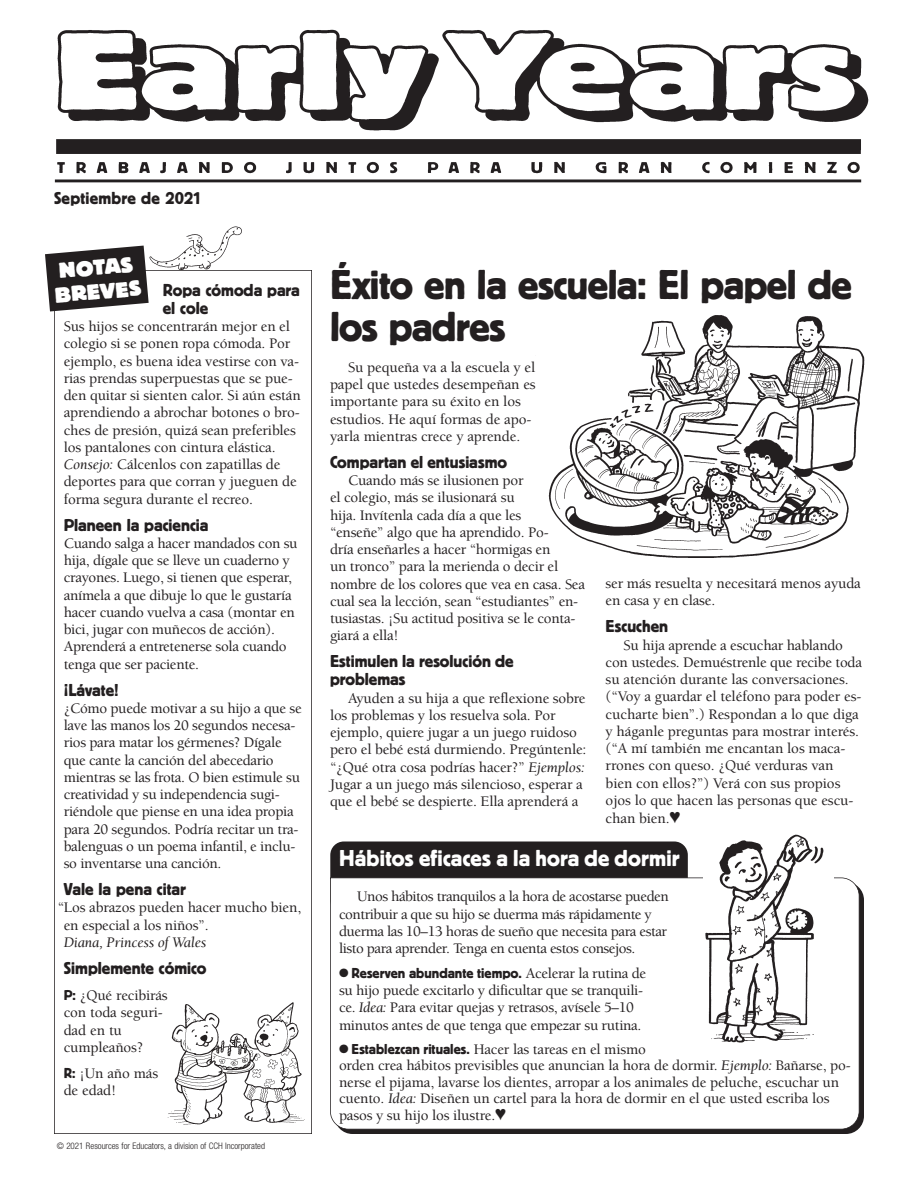
<style>
.page{position:relative;width:918px;height:1188px;background:#fff}
.page>*{position:absolute;margin:0;border:0;box-sizing:border-box;transform-origin:0 0}
.t1{font:43.5px/42px "Platz";letter-spacing:-.015em;color:#231f20}
.t2{font:24px "Platz";letter-spacing:.01em;color:#fff}
.t3{font:700 22.5px/24px "Platz";color:#fff}
.t4{font:18px/18px "Platz";color:#231f20}
.t5{font:500 15px/17.2px "Berkeley Std";letter-spacing:-.01em;color:#231f20}
.t6{font:500 15px/17.2px "Berkeley Std";letter-spacing:-.03em;color:#231f20}
.t7{font:15px "Platz";letter-spacing:.005em;color:#231f20}
.t8{font:italic 15px "Berkeley Std";letter-spacing:-.01em;color:#231f20}
.t9{font:300 condensed 9px "Helvetica Neue";color:#231f20}
.s1{font-weight:400;font-style:italic}
.s2{font-family:"Platz";font-weight:400}
.s3{font-family:"Berkeley Std";font-weight:500}
</style>
<div class="page">
<div style="left:334px;top:882px;width:530px;height:252px;background:#231f20;border-radius:18px"></div>
<div style="left:330px;top:842px;width:358px;height:72px;background:#231f20;border-radius:14px"></div>
<div style="left:330px;top:878px;width:530px;height:252px;background:#fff"></div>
<svg style="left:54px;top:270px;width:258px;height:864px"></svg>
<img style="left:54px;top:29px;width:815px;height:154px">
<svg style="left:45px;top:246px;width:104px;height:65px;background:#454142"></svg>
<img style="left:548px;top:315px;width:317px;height:243px">
<img style="left:163px;top:999px;width:145px;height:135px">
<img style="left:148px;top:226px;width:96px;height:45px">
<div style="left:703px;top:863px;width:131px;height:27px;background:#fff"></div>
<img style="left:688px;top:834px;width:143px;height:216px">
<p class="t4" style="left:54px;top:189px;width:148px">Septiembre de 2021</p>
<h3 class="t3" style="left:52px;top:259px;width:88px;rotate:-5deg">NOTAS<br>BREVES</h3>
<p class="t4" style="left:163px;top:281px;width:139px">Ropa cómoda para el cole</p>
<p class="t5" style="left:64px;top:318px;width:238px">Sus hijos se concentrarán mejor en el colegio si se ponen ropa cómoda. Por ejemplo, es buena idea vestirse con va&shy;rias prendas superpuestas que se pue&shy;den quitar si sienten calor. Si aún están aprendiendo a abrochar botones o bro&shy;ches de presión, quizá sean preferibles los pantalones con cintura elástica.<br><span class="s1">Consejo:</span> Cálcenlos con zapatillas de deportes para que corran y jueguen de forma segura durante el recreo.</p>
<p class="t4" style="left:64px;top:516px;width:146px">Planeen la paciencia</p>
<p class="t5" style="left:64px;top:535px;width:235px">Cuando salga a hacer mandados con su hija, dígale que se lleve un cuaderno y crayones. Luego, si tienen que esperar, anímela a que dibuje lo que le gustaría hacer cuando vuelva a casa (montar en bici, jugar con muñecos de acción).<br>Aprenderá a entretenerse sola cuando tenga que ser paciente.</p>
<p class="t4" style="left:64px;top:681px;width:56px">¡Lávate!</p>
<p class="t5" style="left:64px;top:700px;width:240px">¿Cómo puede motivar a su hijo a que se lave las manos los 20 segundos necesa&shy;rios para matar los gérmenes? Dígale que cante la canción del abecedario mientras se las frota. O bien estimule su creatividad y su independencia sugi&shy;riéndole que piense en una idea propia para 20 segundos. Podría recitar un tra&shy;balenguas o un poema infantil, e inclu&shy;so inventarse una canción.</p>
<p class="t4" style="left:64px;top:880px;width:124px">Vale la pena citar</p>
<p class="t5" style="left:64px;top:899px;width:239px;text-indent:-6px">“Los abrazos pueden hacer mucho bien, en especial a los niños”.</p>
<p class="t8" style="left:64px;top:934px;width:144px">Diana, Princess of Wales</p>
<p class="t4" style="left:64px;top:959px;width:144px">Simplemente cómico</p>
<p class="t5" style="left:64px;top:987px;width:106px"><span class="s2">P:</span> ¿Qué recibirás con toda seguri&shy;dad en tu cumpleaños?</p>
<p class="t5" style="left:64px;top:1065px;width:96px"><span class="s2">R:</span> ¡Un año más de edad!</p>
<p class="t9" style="left:57px;top:1140px;width:210px">© 2021 Resources for Educators, a division of CCH Incorporated</p>
<h1 class="t1" style="left:330px;top:263px;width:523px">Éxito en la escuela: El papel de los padres</h1>
<p class="t5" style="left:330px;top:359px;width:207px;text-indent:18px">Su pequeña va a la escuela y el papel que ustedes desempeñan es importante para su éxito en los estudios. He aquí formas de apo&shy;yarla mientras crece y aprende.</p>
<p class="t4" style="left:330px;top:453px;width:179px">Compartan el entusiasmo</p>
<p class="t5" style="left:330px;top:472px;width:257px;text-indent:18px">Cuando más se ilusionen por<br>el colegio, más se ilusionará su<br>hija. Invítenla cada día a que les<br>“enseñe” algo que ha aprendido. Po-<br>dría enseñarles a hacer “hormigas en<br>un tronco” para la merienda o decir el nombre de los colores que vea en casa. Sea cual sea la lección, sean “estudiantes” en&shy;tusiastas. ¡Su actitud positiva se le conta&shy;giará a ella!</p>
<p class="t4" style="left:330px;top:652px;width:185px">Estimulen la resolución de problemas</p>
<p class="t5" style="left:330px;top:690px;width:258px;text-indent:18px">Ayuden a su hija a que reflexione sobre los problemas y los resuelva sola. Por ejemplo, quiere jugar a un juego ruidoso pero el bebé está durmiendo. Pregúntenle: “¿Qué otra cosa podrías hacer?” <span class="s1">Ejemplos:<br></span>Jugar a un juego más silencioso, esperar a que el bebé se despierte. Ella aprenderá a</p>
<p class="t5" style="left:606px;top:575px;width:257px">ser más resuelta y necesitará menos ayuda en casa y en clase.</p>
<p class="t4" style="left:606px;top:617px;width:64px">Escuchen</p>
<p class="t5" style="left:606px;top:637px;width:258px;text-indent:18px">Su hija aprende a escuchar hablando con ustedes. Demuéstrenle que recibe toda su atención durante las conversaciones. (“Voy a guardar el teléfono para poder es&shy;cucharte bien”.) Respondan a lo que diga y háganle preguntas para mostrar interés. (“A mí también me encantan los maca&shy;rrones con queso. ¿Qué verduras van bien con ellos?”) Verá con sus propios ojos lo que hacen las personas que escu&shy;chan bien.♥</p>
<h2 class="t2" style="left:339px;top:845px;width:342px">Hábitos eficaces a la hora de dormir</h2>
<p class="t6" style="left:339px;top:888px;width:331px;text-indent:18px">Unos hábitos tranquilos a la hora de acostarse pueden contribuir a que su hijo se duerma más rápidamente y duerma las 10–13 horas de sueño que necesita para estar listo para aprender. Tenga en cuenta estos consejos.</p>
<p class="t7" style="left:339px;top:965px;width:309px">● Reserven abundante tiempo. <span class="s3">Acelerar la rutina de</span></p>
<p class="t5" style="left:339px;top:982px;width:306px">su hijo puede excitarlo y dificultar que se tranquili&shy;ce. <span class="s1">Idea:</span> Para evitar quejas y retrasos, avísele 5–10 minutos antes de que tenga que empezar su rutina.</p>
<p class="t5" style="left:339px;top:1041px;width:513px;line-height:16.5px">● <span class="s2">Establezcan rituales.</span> Hacer las tareas en el mismo<br>orden crea hábitos previsibles que anuncian la hora de dormir. <span class="s1">Ejemplo:</span> Bañarse, po&shy;nerse el pijama, lavarse los dientes, arropar a los animales de peluche, escuchar un cuento. <span class="s1">Idea:</span> Diseñen un cartel para la hora de dormir en el que usted escriba los pasos y su hijo los ilustre.♥</p>
</div>
